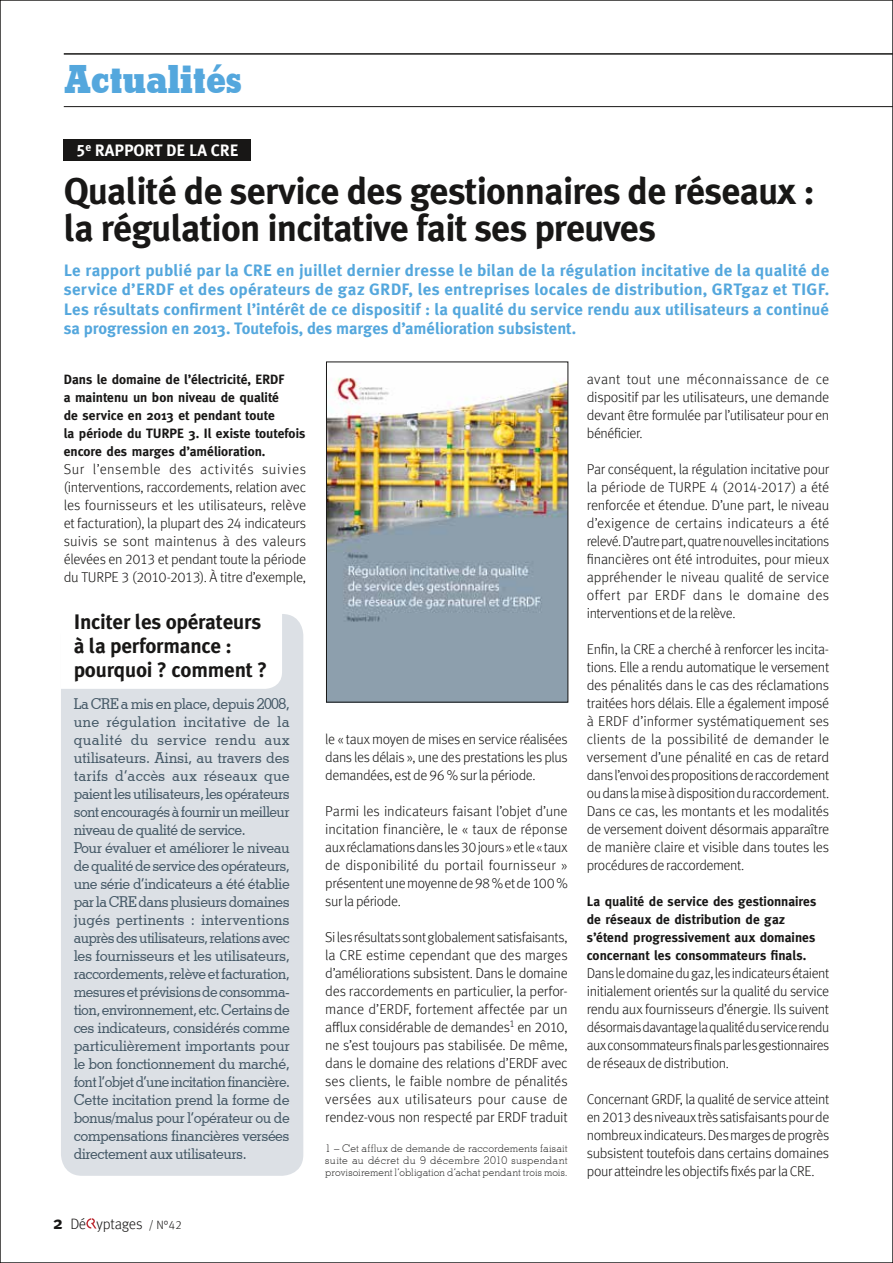
<style>
.page{position:relative;width:893px;height:1263px;background:#fff}
.page>*{position:absolute;margin:0;border:0;box-sizing:border-box;transform-origin:0 0}
.t1{font:800 39px "Stymie BT";color:#54a7dd}
.t2{font:700 37.5px/37.5px "Meta Plus";letter-spacing:-.02em;color:#181716}
.t3{font:700 21px/24px "Meta Plus";letter-spacing:-.01em;color:#181716}
.t4{font:700 16.5px/19.5px "Meta Plus";letter-spacing:-.005em;color:#54a7dd;text-align:justify}
.t5{font:700 16.5px "Meta Plus";color:#fff}
.t6{font:500 15px/18px "Stymie BT";letter-spacing:-.04em;color:#455967;scale:.95 1}
.t7{font:300 15px "Meta Offc";letter-spacing:-.015em;color:#181716}
.t8{font:300 14.25px/18px "Meta Offc";letter-spacing:-.025em;color:#181716;text-align:justify}
.t9{font:700 13.5px/18px "Meta";letter-spacing:.005em;color:#181716}
.t10{font:300 10.5px/12px "Stymie BT";letter-spacing:-.005em;color:#181716;text-align:justify}
.s1{font-family:"Meta Plus Bold Caps";font-weight:400}
.s2{font-family:"Meta Plus";font-weight:700;font-size:18px}
.s3{font-size:12px}
</style>
<div class="page">
<hr style="left:64px;top:53px;width:829px;height:2px;background:#181716">
<hr style="left:64px;top:106px;width:829px;height:1px;background:#181716">
<svg style="left:86px;top:1218px;width:11px;height:11px"></svg>
<div style="left:64px;top:139px;width:187px;height:21px;background:#181716"></div>
<div style="left:61px;top:614px;width:242px;height:562px;background:#dce0e5;border-radius:21px"></div>
<div style="left:61px;top:614px;width:221px;height:75px;background:#fff"></div>
<img style="left:328px;top:378px;width:238px;height:323px">
<div style="left:326px;top:361px;width:242px;height:342px;border:1px solid #181716"></div>
<h1 class="t1" style="left:65px;top:56px;width:178px">Actualités</h1>
<p class="t5" style="left:77px;top:141px;width:164px"><span class="s1">5</span><sup>e</sup> RAPPORT DE LA CRE</p>
<h2 class="t2" style="left:64px;top:172px;width:752px">Qualité de service des gestionnaires de réseaux : la régulation incitative fait ses preuves</h2>
<p class="t4" style="left:64px;top:260px;width:767px">Le rapport publié par la CRE en juillet dernier dresse le bilan de la régulation incitative de la qualité de service d’ERDF et des opérateurs de gaz GRDF, les entreprises locales de distribution, GRTgaz et TIGF.<br>Les résultats confirment l’intérêt de ce dispositif : la qualité du service rendu aux utilisateurs a continué sa progression en 2013. Toutefois, des marges d’amélioration subsistent.</p>
<p class="t9" style="left:64px;top:370px;width:243px">Dans le domaine de l’électricité, ERDF<br>a maintenu un bon niveau de qualité<br>de service en 2013 et pendant toute<br>la période du TURPE 3. Il existe toutefois encore des marges d’amélioration.</p>
<p class="t8" style="left:64px;top:460px;width:244px">Sur l’ensemble des activités suivies (interventions, raccordements, relation avec les fournisseurs et les utilisateurs, relève et facturation), la plupart des 24 indicateurs suivis se sont maintenus à des valeurs élevées en 2013 et pendant toute la période du TURPE 3 (2010-2013). À titre d’exemple,</p>
<h3 class="t3" style="left:74px;top:609px;width:195px">Inciter les opérateurs à la performance : pourquoi ? comment ?</h3>
<p class="t6" style="left:74px;top:694px;width:229px">La CRE a mis en place, depuis 2008, une régulation incitative de la qualité du service rendu aux utilisateurs. Ainsi, au travers des tarifs d’accès aux réseaux que paient les utilisateurs, les opérateurs sont encouragés à fournir un meilleur niveau de qualité de service.<br>Pour évaluer et améliorer le niveau de qualité de service des opérateurs, une série d’indicateurs a été établie par la CRE dans plusieurs domaines jugés pertinents : interventions auprès des utilisateurs, relations avec les fournisseurs et les utilisateurs, raccordements, relève et facturation, mesures et prévisions de consomma&shy;tion, environnement, etc. Certains de ces indicateurs, considérés comme particulièrement importants pour le bon fonctionnement du marché, font l’objet d’une incitation financière.<br>Cette incitation prend la forme de bonus/malus pour l’opérateur ou de compensations financières versées directement aux utilisateurs.</p>
<p class="t7" style="left:53px;top:1215px;width:130px"><span class="s2">2</span> Dé yptages <span class="s3">/ N°42</span></p>
<p class="t8" style="left:325px;top:730px;width:244px">le « taux moyen de mises en service réalisées dans les délais », une des prestations les plus demandées, est de 96 % sur la période.</p>
<p class="t8" style="left:325px;top:802px;width:244px">Parmi les indicateurs faisant l’objet d’une incitation financière, le « taux de réponse aux réclamations dans les 30 jours» et le «taux de disponibilité du portail fournisseur » présentent une moyenne de 98% et de 100% sur la période.</p>
<p class="t8" style="left:325px;top:928px;width:244px">Si les résultats sont globalement satisfaisants, la CRE estime cependant que des marges d’améliorations subsistent. Dans le domaine des raccordements en particulier, la perfor&shy;mance d’ERDF, fortement affectée par un afflux considérable de demandes<sup>1</sup> en 2010, ne s’est toujours pas stabilisée. De même, dans le domaine des relations d’ERDF avec ses clients, le faible nombre de pénalités versées aux utilisateurs pour cause de rendez-vous non respecté par ERDF traduit</p>
<p class="t10" style="left:325px;top:1142px;width:244px">1 – Cet afflux de demande de raccordements faisait suite au décret du 9 décembre 2010 suspendant provisoirement l’obligation d’achat pendant trois mois.</p>
<p class="t8" style="left:587px;top:370px;width:244px">avant tout une méconnaissance de ce dispositif par les utilisateurs, une demande devant être formulée par l’utilisateur pour en bénéficier.</p>
<p class="t8" style="left:587px;top:460px;width:244px">Par conséquent, la régulation incitative pour la période de TURPE 4 (2014-2017) a été renforcée et étendue. D’une part, le niveau d’exigence de certains indicateurs a été relevé. D’autre part, quatre nouvelles incitations financières ont été introduites, pour mieux appréhender le niveau qualité de service offert par ERDF dans le domaine des interventions et de la relève.</p>
<p class="t8" style="left:587px;top:640px;width:244px">Enfin, la CRE a cherché à renforcer les incita&shy;tions. Elle a rendu automatique le versement des pénalités dans le cas des réclamations traitées hors délais. Elle a également imposé à ERDF d’informer systématiquement ses clients de la possibilité de demander le versement d’une pénalité en cas de retard dans l’envoi des propositions de raccordement ou dans la mise à disposition du raccordement.<br>Dans ce cas, les montants et les modalités de versement doivent désormais apparaître de manière claire et visible dans toutes les procédures de raccordement.</p>
<p class="t9" style="left:587px;top:892px;width:231px">La qualité de service des gestionnaires de réseaux de distribution de gaz s’étend progressivement aux domaines concernant les consommateurs finals.</p>
<p class="t8" style="left:587px;top:964px;width:244px">Dans le domaine du gaz, les indicateurs étaient initialement orientés sur la qualité du service rendu aux fournisseurs d’énergie. Ils suivent désormais davantage la qualité du service rendu aux consommateurs finals par les gestionnaires de réseaux de distribution.</p>
<p class="t8" style="left:587px;top:1090px;width:244px">Concernant GRDF, la qualité de service atteint en 2013 des niveaux très satisfaisants pour de nombreux indicateurs. Des marges de progrès subsistent toutefois dans certains domaines pour atteindre les objectifs fixés par la CRE.</p>
</div>
